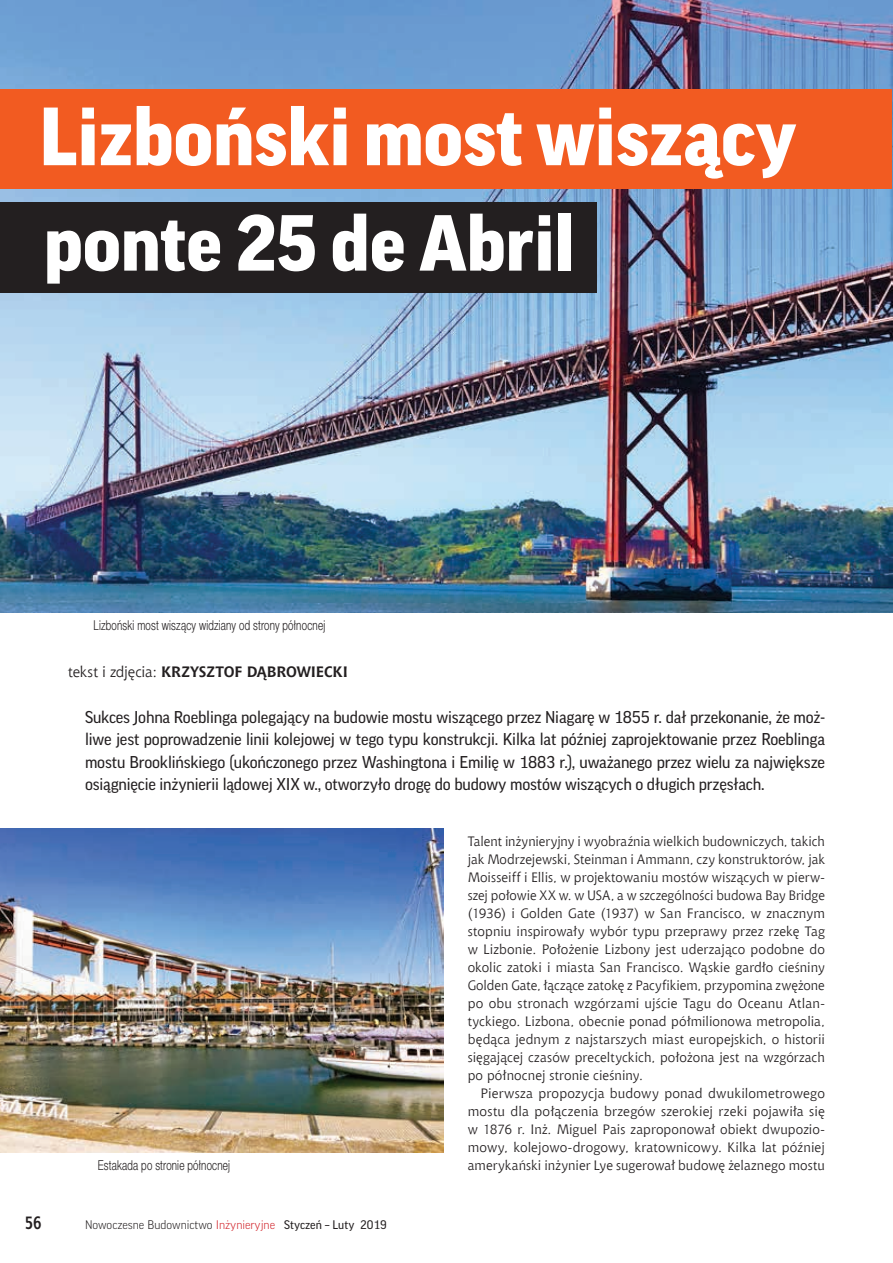
<style>
.page{position:relative;width:893px;height:1263px;background:#fff}
.page>*{position:absolute;margin:0;border:0;box-sizing:border-box;transform-origin:0 0}
.t1{font:900 79.5px "Good Pro";color:#fff}
.t2{font:900 76.5px "Good Pro";color:#fff}
.t3{font:700 18px "Aerton Cnd EFN";color:#231f20}
.t4{font:16.5px/22.5px "Good Pro";letter-spacing:-.01em;color:#231f20;text-align:justify}
.t5{font:700 15px "Chianti EU";letter-spacing:-.01em;color:#231f20}
.t6{font:13.5px/18px "Chianti EU";letter-spacing:.005em;color:#231f20;text-align:justify}
.t7{font:13.5px "Switzer Cnd EFN Light";letter-spacing:.015em;color:#231f20;scale:.9 1}
.t8{font:300 12px "Good Pro";color:#231f20}
.s1{font-weight:400}
.s2{color:#d1232a}
</style>
<div class="page">
<img style="left:0;top:0;width:892px;height:612px">
<img style="left:0;top:828px;width:443px;height:324px">
<div style="left:0;top:89px;width:892px;height:99px;background:#f25b21"></div>
<div style="left:0;top:202px;width:597px;height:90px;background:#231f20"></div>
<h1 class="t1" style="left:39px;top:92px;width:758px">Lizboński most wiszący</h1>
<h2 class="t2" style="left:44px;top:200px;width:533px">ponte 25 de Abril</h2>
<p class="t7" style="left:94px;top:617px;width:259px">Lizboński most wiszący widziany od strony północnej</p>
<p class="t5" style="left:68px;top:663px;width:281px"><span class="s1">tekst i zdjęcia:</span> KRZYSZTOF DĄBROWIECKI</p>
<p class="t4" style="left:85px;top:705px;width:741px">Sukces Johna Roeblinga polegający na budowie mostu wiszącego przez Niagarę w 1855 r. dał przekonanie, że moż&shy;liwe jest poprowadzenie linii kolejowej w tego typu konstrukcji. Kilka lat później zaprojektowanie przez Roeblinga mostu Brooklińskiego (ukończonego przez Washingtona i Emilię w 1883 r.), uważanego przez wielu za największe osiągnięcie inżynierii lądowej XIX w., otworzyło drogę do budowy mostów wiszących o długich przęsłach.</p>
<p class="t7" style="left:98px;top:1157px;width:149px">Estakada po stronie północnej</p>
<h3 class="t3" style="left:25px;top:1212px;width:18px">56</h3>
<p class="t8" style="left:85px;top:1218px;width:303px">Nowoczesne Budownictwo <span class="s2">Inżynieryjne</span> <span class="s1">Styczeń – Luty 2019</span></p>
<p class="t6" style="left:468px;top:832px;width:359px">Talent inżynieryjny i wyobraźnia wielkich budowniczych, takich jak Modrzejewski, Steinman i Ammann, czy konstruktorów, jak Moisseiff i Ellis, w projektowaniu mostów wiszących w pierw&shy;szej połowie XX w. w USA, a w szczególności budowa Bay Bridge (1936) i Golden Gate (1937) w San Francisco, w znacznym stopniu inspirowały wybór typu przeprawy przez rzekę Tag w Lizbonie. Położenie Lizbony jest uderzająco podobne do okolic zatoki i miasta San Francisco. Wąskie gardło cieśniny Golden Gate, łączące zatokę z Pacyfikiem, przypomina zwężone po obu stronach wzgórzami ujście Tagu do Oceanu Atlan&shy;tyckiego. Lizbona, obecnie ponad półmilionowa metropolia, będąca jednym z najstarszych miast europejskich, o historii sięgającej czasów preceltyckich, położona jest na wzgórzach po północnej stronie cieśniny.</p>
<p class="t6" style="left:468px;top:1084px;width:359px;text-indent:13px">Pierwsza propozycja budowy ponad dwukilometrowego mostu dla połączenia brzegów szerokiej rzeki pojawiła się w 1876 r. Inż. Miguel Pais zaproponował obiekt dwupozio&shy;mowy, kolejowo-drogowy, kratownicowy. Kilka lat później amerykański inżynier Lye sugerował budowę żelaznego mostu</p>
</div>
